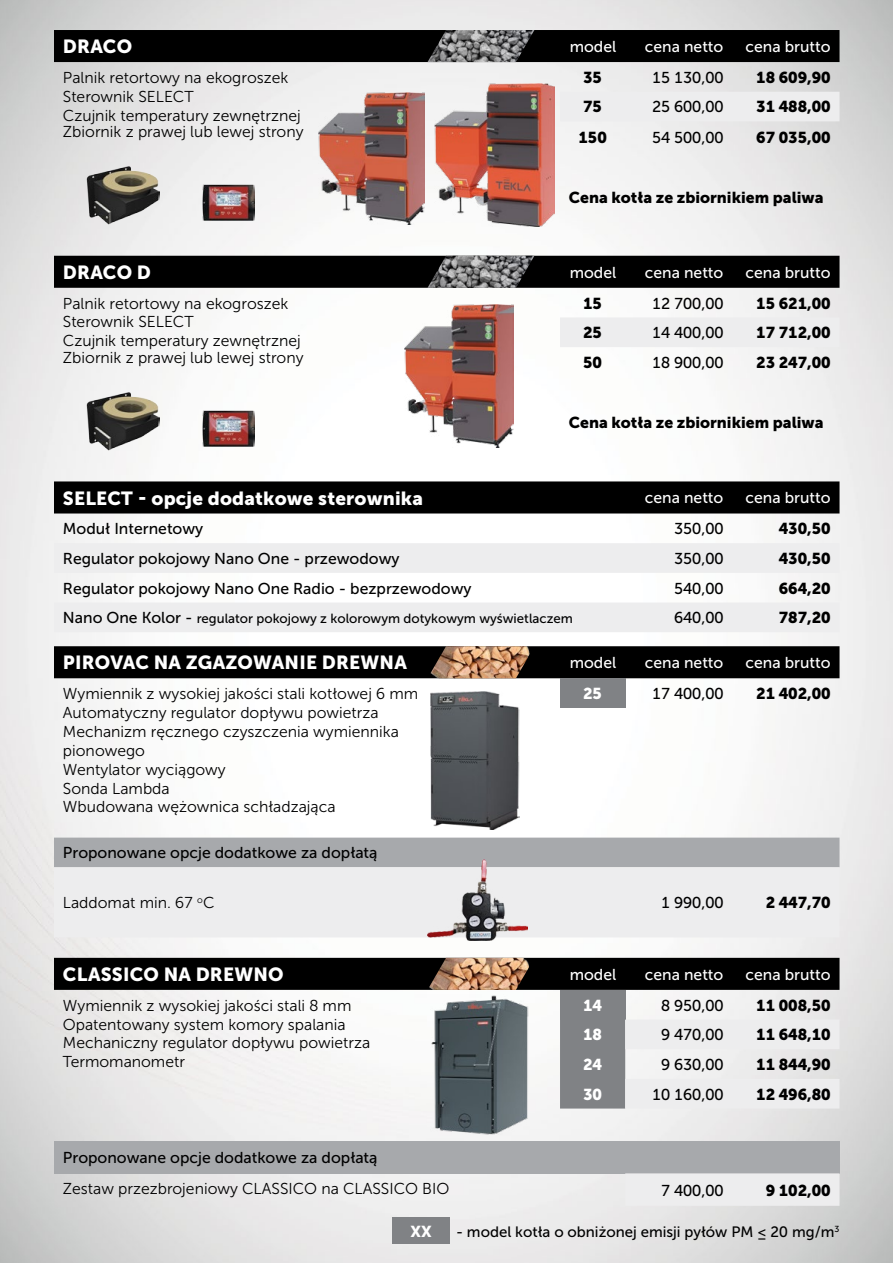
<style>
.page{position:relative;width:893px;height:1263px;background:#fff}
.page>*{position:absolute;margin:0;border:0;box-sizing:border-box;transform-origin:0 0}
.t1{font:18.9px "Museo Sans 900";letter-spacing:.01em;color:#fff}
.t2{font:15.75px/18.9px "Museo Sans 300";color:#000}
.t3{font:15.75px "Museo Sans 500";color:#000}
.t4{font:15.75px "Museo Sans 900";color:#000}
.t5{font:15.75px "Museo Sans 500";color:#fff}
.t6{font:15.75px "Museo Sans 900";color:#fff}
.t7{font:15px "Museo Sans 500";color:#000}
.t8{font:13.2px "Museo Sans 500";color:#000}
.s1{font-size:15.75px}
</style>
<div class="page">
<img style="left:0;top:0;width:893px;height:1263px">
<div style="left:54px;top:30px;width:785px;height:32px;background:#000"></div>
<div style="left:560px;top:92px;width:279px;height:29px;background:#ededee"></div>
<img style="left:428px;top:30px;width:106px;height:32px">
<img style="left:87px;top:165px;width:72px;height:60px">
<img style="left:318px;top:93px;width:107px;height:131px">
<img style="left:434px;top:83px;width:120px;height:143px">
<img style="left:202px;top:185px;width:53px;height:35px">
<div style="left:54px;top:256px;width:785px;height:32px;background:#000"></div>
<div style="left:560px;top:317px;width:279px;height:30px;background:#ededee"></div>
<img style="left:428px;top:256px;width:106px;height:32px">
<img style="left:87px;top:391px;width:72px;height:60px">
<img style="left:404px;top:305px;width:110px;height:143px">
<img style="left:202px;top:410px;width:53px;height:36px">
<div style="left:54px;top:481px;width:785px;height:32px;background:#000"></div>
<svg style="left:54px;top:543px;width:785px;height:89px;fill:#ededee"></svg>
<div style="left:393px;top:1217px;width:57px;height:27px;background:#808285"></div>
<div style="left:54px;top:958px;width:785px;height:32px;background:#000"></div>
<div style="left:560px;top:990px;width:65px;height:29px;background:#808285"></div>
<svg style="left:560px;top:1019px;width:279px;height:89px;background:#d3d3d4"></svg>
<div style="left:54px;top:1141px;width:785px;height:32px;background:#a7a9ac"></div>
<div style="left:625px;top:1173px;width:214px;height:33px;background:#ededee"></div>
<img style="left:428px;top:958px;width:106px;height:32px">
<img style="left:431px;top:994px;width:97px;height:141px">
<div style="left:54px;top:646px;width:785px;height:32px;background:#000"></div>
<div style="left:560px;top:678px;width:65px;height:30px;background:#808285"></div>
<div style="left:54px;top:838px;width:785px;height:29px;background:#a7a9ac"></div>
<div style="left:54px;top:867px;width:785px;height:70px;background:#ededee"></div>
<img style="left:428px;top:646px;width:106px;height:32px">
<img style="left:431px;top:692px;width:88px;height:137px">
<img style="left:428px;top:859px;width:99px;height:81px">
<p class="t1" style="left:63px;top:36px;width:71px">Draco</p>
<p class="t5" style="left:570px;top:38px;width:48px">model</p>
<p class="t5" style="left:645px;top:38px;width:80px">cena netto</p>
<p class="t5" style="left:745px;top:38px;width:87px">cena brutto</p>
<p class="t2" style="left:63px;top:68px;width:239px">Palnik retortowy na ekogroszek<br>Sterownik SELECT<br>Czujnik temperatury zewnętrznej</p>
<p class="t2" style="left:63px;top:123px;width:242px">Zbiornik z prawej lub lewej strony</p>
<p class="t4" style="left:583px;top:68px;width:20px">35</p>
<p class="t3" style="left:652px;top:69px;width:73px">15 130,00</p>
<p class="t4" style="left:756px;top:68px;width:76px">18 609,90</p>
<p class="t4" style="left:583px;top:98px;width:20px">75</p>
<p class="t3" style="left:652px;top:98px;width:73px">25 600,00</p>
<p class="t4" style="left:756px;top:98px;width:76px">31 488,00</p>
<p class="t4" style="left:578px;top:128px;width:30px">150</p>
<p class="t3" style="left:652px;top:129px;width:73px">54 500,00</p>
<p class="t4" style="left:756px;top:128px;width:76px">67 035,00</p>
<p class="t4" style="left:569px;top:189px;width:256px">Cena kotła ze zbiornikiem paliwa</p>
<p class="t1" style="left:63px;top:261px;width:90px">Draco D</p>
<p class="t5" style="left:570px;top:264px;width:48px">model</p>
<p class="t5" style="left:645px;top:264px;width:80px">cena netto</p>
<p class="t5" style="left:745px;top:264px;width:87px">cena brutto</p>
<p class="t2" style="left:63px;top:294px;width:239px">Palnik retortowy na ekogroszek<br>Sterownik SELECT<br>Czujnik temperatury zewnętrznej</p>
<p class="t2" style="left:63px;top:348px;width:242px">Zbiornik z prawej lub lewej strony</p>
<p class="t4" style="left:583px;top:294px;width:20px">15</p>
<p class="t3" style="left:652px;top:294px;width:73px">12 700,00</p>
<p class="t4" style="left:756px;top:294px;width:76px">15 621,00</p>
<p class="t4" style="left:583px;top:324px;width:20px">25</p>
<p class="t3" style="left:652px;top:324px;width:73px">14 400,00</p>
<p class="t4" style="left:756px;top:324px;width:76px">17 712,00</p>
<p class="t4" style="left:583px;top:353px;width:20px">50</p>
<p class="t3" style="left:652px;top:354px;width:73px">18 900,00</p>
<p class="t4" style="left:756px;top:353px;width:76px">23 247,00</p>
<p class="t4" style="left:569px;top:414px;width:256px">Cena kotła ze zbiornikiem paliwa</p>
<p class="t1" style="left:63px;top:487px;width:362px">SELECT - opcje dodatkowe sterownika</p>
<p class="t5" style="left:645px;top:489px;width:80px">cena netto</p>
<p class="t5" style="left:745px;top:489px;width:87px">cena brutto</p>
<p class="t3" style="left:63px;top:520px;width:142px">Moduł Internetowy</p>
<p class="t3" style="left:674px;top:520px;width:51px">350,00</p>
<p class="t4" style="left:779px;top:520px;width:53px">430,50</p>
<p class="t3" style="left:63px;top:550px;width:338px">Regulator pokojowy Nano One - przewodowy</p>
<p class="t3" style="left:674px;top:550px;width:51px">350,00</p>
<p class="t4" style="left:779px;top:549px;width:53px">430,50</p>
<p class="t3" style="left:63px;top:579px;width:410px">Regulator pokojowy Nano One Radio - bezprzewodowy</p>
<p class="t3" style="left:674px;top:579px;width:51px">540,00</p>
<p class="t4" style="left:779px;top:579px;width:53px">664,20</p>
<p class="t8" style="left:63px;top:611px;width:512px"><span class="s1">Nano One Kolor -</span> regulator pokojowy z kolorowym dotykowym wyświetlaczem</p>
<p class="t3" style="left:674px;top:609px;width:51px">640,00</p>
<p class="t4" style="left:779px;top:609px;width:53px">787,20</p>
<p class="t1" style="left:63px;top:652px;width:345px">PIROVAC NA ZGAZOWANIE DREWNA</p>
<p class="t5" style="left:570px;top:654px;width:48px">model</p>
<p class="t5" style="left:645px;top:654px;width:80px">cena netto</p>
<p class="t5" style="left:745px;top:654px;width:87px">cena brutto</p>
<p class="t2" style="left:63px;top:684px;width:357px">Wymiennik z wysokiej jakości stali kotłowej 6 mm<br>Automatyczny regulator dopływu powietrza<br>Mechanizm ręcznego czyszczenia wymiennika pionowego<br>Wentylator wyciągowy<br>Sonda Lambda<br>Wbudowana wężownica schładzająca</p>
<p class="t6" style="left:583px;top:684px;width:20px">25</p>
<p class="t3" style="left:652px;top:685px;width:73px">17 400,00</p>
<p class="t4" style="left:756px;top:684px;width:76px">21 402,00</p>
<p class="t3" style="left:63px;top:844px;width:316px">Proponowane opcje dodatkowe za dopłatą</p>
<p class="t2" style="left:63px;top:893px;width:153px">Laddomat min. 67 <sup>o</sup>C</p>
<p class="t3" style="left:661px;top:894px;width:64px">1 990,00</p>
<p class="t4" style="left:766px;top:894px;width:66px">2 447,70</p>
<p class="t1" style="left:63px;top:963px;width:221px">CLASSICO NA DREWNO</p>
<p class="t5" style="left:570px;top:966px;width:48px">model</p>
<p class="t5" style="left:645px;top:966px;width:80px">cena netto</p>
<p class="t5" style="left:745px;top:966px;width:87px">cena brutto</p>
<p class="t2" style="left:63px;top:996px;width:309px">Wymiennik z wysokiej jakości stali 8 mm Opatentowany system komory spalania Mechaniczny regulator dopływu powietrza Termomanometr</p>
<p class="t6" style="left:583px;top:996px;width:20px">14</p>
<p class="t3" style="left:661px;top:996px;width:64px">8 950,00</p>
<p class="t4" style="left:756px;top:996px;width:76px">11 008,50</p>
<p class="t6" style="left:583px;top:1026px;width:20px">18</p>
<p class="t3" style="left:661px;top:1026px;width:64px">9 470,00</p>
<p class="t4" style="left:756px;top:1026px;width:76px">11 648,10</p>
<p class="t6" style="left:583px;top:1055px;width:20px">24</p>
<p class="t3" style="left:661px;top:1056px;width:64px">9 630,00</p>
<p class="t4" style="left:756px;top:1055px;width:76px">11 844,90</p>
<p class="t6" style="left:583px;top:1085px;width:20px">30</p>
<p class="t3" style="left:652px;top:1085px;width:73px">10 160,00</p>
<p class="t4" style="left:756px;top:1085px;width:76px">12 496,80</p>
<p class="t3" style="left:63px;top:1149px;width:316px">Proponowane opcje dodatkowe za dopłatą</p>
<p class="t2" style="left:63px;top:1179px;width:388px">Zestaw przezbrojeniowy CLASSICO na CLASSICO BIO</p>
<p class="t3" style="left:661px;top:1181px;width:64px">7 400,00</p>
<p class="t4" style="left:766px;top:1181px;width:66px">9 102,00</p>
<p class="t6" style="left:411px;top:1222px;width:23px">XX</p>
<p class="t7" style="left:456px;top:1223px;width:385px">- model kotła o obniżonej emisji pyłów PM ≤ 20 mg/m<sup>3</sup></p>
</div>
